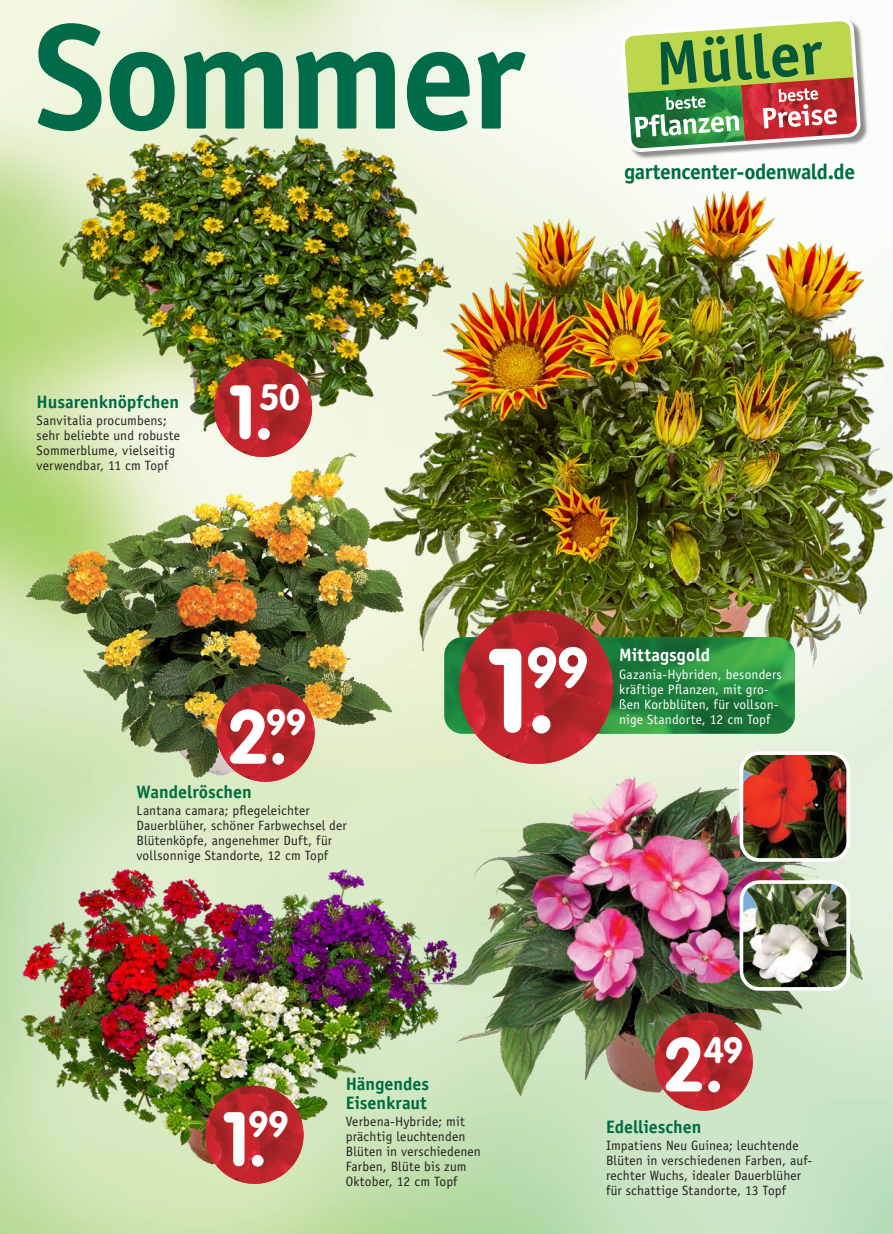
<style>
.page{position:relative;width:893px;height:1234px;background:#fff}
.page>*{position:absolute;margin:0;border:0;box-sizing:border-box;transform-origin:0 0}
.t1{font:700 150px "Officina Sans Std";letter-spacing:-.03em;color:#006b49}
.t2{font:700 117px "VAG Rounded Std";color:#fff}
.t3{font:700 75.15px "VAG Rounded Std";color:#fff}
.t4{font:700 56.1px "VAG Rounded Std";color:#fff}
.t5{font:700 21.45px "Officina Sans Std";letter-spacing:-.02em;color:#006c41}
.t6{font:700 18px/19.5px "Officina Sans Std";color:#006c41}
.t7{font:700 18px "Officina Sans Std";letter-spacing:.005em;color:#fff}
.t8{font:13.5px/15px "Officina Sans Std";letter-spacing:.01em;color:#231f20}
.t9{font:13.5px/15px "Officina Sans Std";letter-spacing:.01em;color:#fff}
</style>
<div class="page">
<img style="left:0;top:0;width:893px;height:1233px">
<img style="left:367px;top:191px;width:526px;height:548px">
<img style="left:9px;top:864px;width:455px;height:305px">
<img style="left:40px;top:129px;width:426px;height:309px">
<img style="left:0;top:525px;width:1px;height:275px">
<img style="left:23px;top:445px;width:382px;height:341px">
<img style="left:415px;top:757px;width:460px;height:356px">
<img style="left:741px;top:881px;width:107px;height:107px">
<div style="left:740px;top:880px;width:110px;height:110px;border:4px solid #fff;border-radius:18px"></div>
<img style="left:741px;top:753px;width:107px;height:106px">
<div style="left:740px;top:751px;width:110px;height:110px;border:4px solid #fff;border-radius:18px"></div>
<img style="left:214px;top:359px;width:98px;height:98px;border-radius:49px">
<img style="left:205px;top:1085px;width:99px;height:98px;border-radius:49px">
<img style="left:444px;top:637px;width:351px;height:96px">
<img style="left:459px;top:610px;width:154px;height:153px;border-radius:77px">
<img style="left:217px;top:683px;width:98px;height:98px;border-radius:49px">
<img style="left:655px;top:1012px;width:98px;height:98px;border-radius:49px">
<div style="left:622px;top:19px;width:246px;height:141px;background:#231f20;opacity:.5"></div>
<svg style="left:619px;top:16px;width:243px;height:138px"></svg>
<h1 class="t1" style="left:34px;top:-16px;width:492px">Sommer</h1>
<h3 class="t5" style="left:624px;top:158px;width:232px">gartencenter-odenwald.de</h3>
<h3 class="t6" style="left:37px;top:391px;width:144px">Husarenknöpfchen</h3>
<p class="t8" style="left:37px;top:412px;width:145px">Sanvitalia procumbens; sehr beliebte und robuste<br>Sommerblume, vielseitig verwendbar, 11 cm Topf</p>
<h3 class="t3" style="left:228px;top:368px;width:73px">1.<sup>50</sup></h3>
<h3 class="t3" style="left:226px;top:693px;width:81px">2.<sup>99</sup></h3>
<h3 class="t6" style="left:137px;top:781px;width:117px">Wandelröschen</h3>
<p class="t8" style="left:137px;top:802px;width:212px">Lantana camara; pflegeleichter Dauerblüher, schöner Farbwechsel der Blütenköpfe, angenehmer Duft, für vollsonnige Standorte, 12 cm Topf</p>
<h3 class="t4" style="left:526px;top:634px;width:65px">99</h3>
<h2 class="t2" style="left:486px;top:622px;width:73px">1.</h2>
<h3 class="t7" style="left:619px;top:644px;width:92px">Mittagsgold</h3>
<p class="t9" style="left:619px;top:666px;width:164px">Gazania-Hybriden, besonders kräftige Pflanzen, mit gro&shy;ßen Korbblüten, für vollson-</p>
<p class="t9" style="left:619px;top:711px;width:153px">nige Standorte, 12 cm Topf</p>
<h3 class="t3" style="left:222px;top:1094px;width:69px">1.<sup>99</sup></h3>
<h3 class="t6" style="left:346px;top:1073px;width:85px">Hängendes<br>Eisenkraut</h3>
<p class="t8" style="left:346px;top:1113px;width:137px">Verbena-Hybride; mit prächtig leuchtenden<br>Blüten in verschiedenen<br>Farben, Blüte bis zum<br>Oktober, 12 cm Topf</p>
<h3 class="t3" style="left:662px;top:1020px;width:83px">2.<sup>49</sup></h3>
<h3 class="t6" style="left:606px;top:1116px;width:97px">Edellieschen</h3>
<p class="t8" style="left:606px;top:1137px;width:208px">Impatiens Neu Guinea; leuchtende Blüten in verschiedenen Farben, auf&shy;rechter Wuchs, idealer Dauerblüher für schattige Standorte, 13 Topf</p>
</div>
